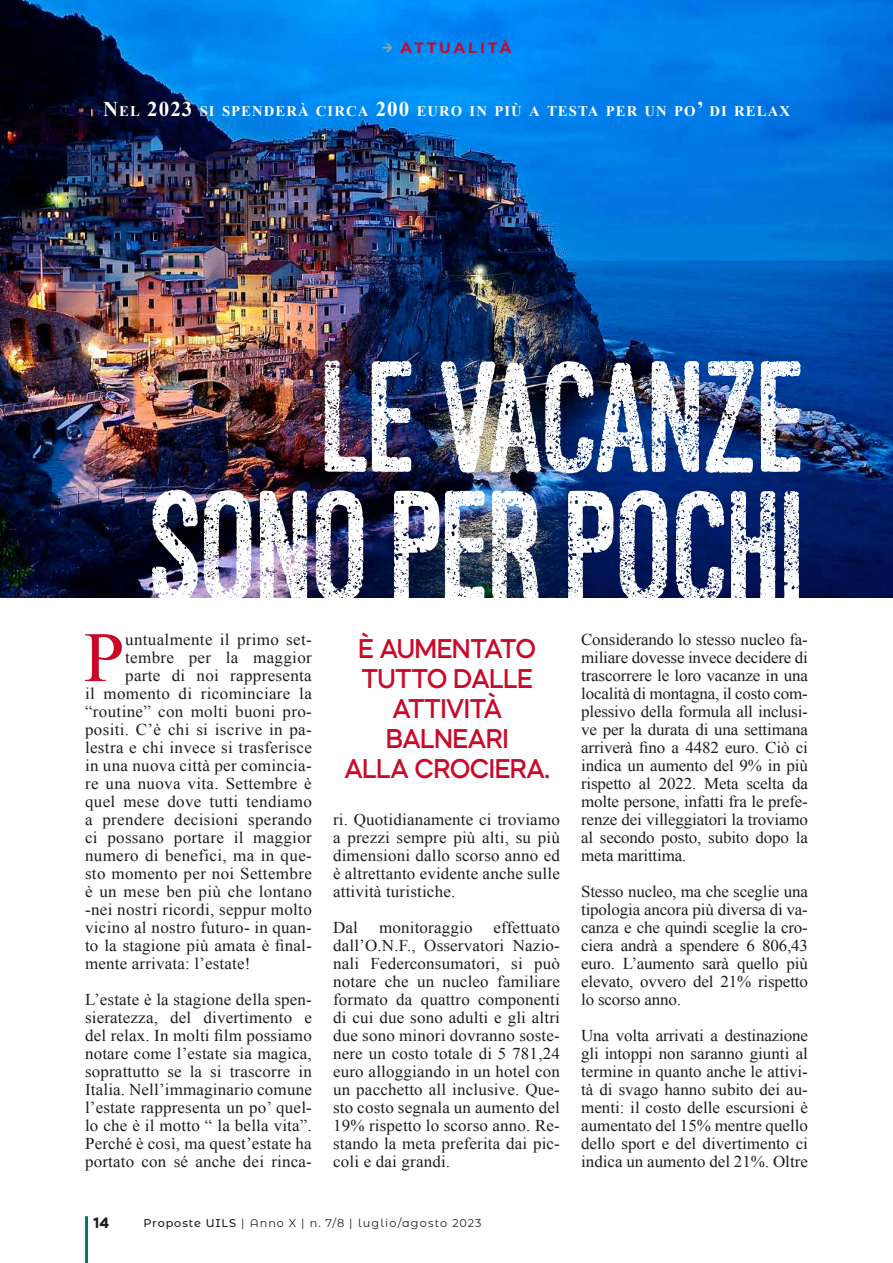
<style>
.page{position:relative;width:893px;height:1263px;background:#fff}
.page>*{position:absolute;margin:0;border:0;box-sizing:border-box;transform-origin:0 0}
.t1{font:142.95px/129.6px "Asfalto";letter-spacing:-.015em;color:#fff;text-align:right}
.t2{font:70.8px "Times New Roman";color:#ca0928}
.t3{font:500 27px/30px "Mazzard H";letter-spacing:-.02em;color:#ca0928;text-align:center;scale:.94 1}
.t4{font:16.5px/18px "Times New Roman";letter-spacing:.02em;color:#1d1d1b;text-align:justify}
.t5{font:700 15px "Montserrat";letter-spacing:.195em;color:#ca0928}
.t6{font:700 15px "Mazzard H";color:#1d1d1b}
.t7{font:700 14.7px "Times New Roman";letter-spacing:.07em;color:#fff}
.t8{font:11.25px "Montserrat Alternates";letter-spacing:.11em;color:#1d1d1b}
.s1{font-size:21px}
.s2{font-weight:500}
</style>
<div class="page">
<hr style="left:85px;top:1216px;width:3px;height:47px;background:#007770">
<img style="left:0;top:0;width:893px;height:598px">
<svg style="left:383px;top:43px;width:10px;height:9px"></svg>
<p class="t5" style="left:401px;top:37px;width:112px">ATTUALITÀ</p>
<p class="t7" style="left:103px;top:101px;width:688px"><span class="s1">N</span>EL <span class="s1">2023</span> SI SPENDERÀ CIRCA <span class="s1">200</span> EURO IN PIÙ A TESTA PER UN PO<span class="s1">’</span> DI RELAX</p>
<h1 class="t1" style="left:152px;top:352px;width:657px">LE VACANZE<br>SONO PER POCHI</h1>
<h2 class="t2" style="left:84px;top:610px;width:42px">P</h2>
<p class="t4" style="left:125px;top:630px;width:188px">untualmente il primo set-</p>
<p class="t4" style="left:125px;top:648px;width:188px">tembre per la maggior</p>
<p class="t4" style="left:125px;top:666px;width:188px">parte di noi rappresenta</p>
<p class="t4" style="left:85px;top:684px;width:228px">il momento di ricominciare la</p>
<p class="t4" style="left:85px;top:702px;width:228px">“routine” con molti buoni pro-</p>
<p class="t4" style="left:85px;top:720px;width:228px">positi. C’è chi si iscrive in pa-</p>
<p class="t4" style="left:85px;top:738px;width:228px">lestra e chi invece si trasferisce</p>
<p class="t4" style="left:85px;top:756px;width:228px">in una nuova città per comincia-</p>
<p class="t4" style="left:85px;top:774px;width:228px">re una nuova vita. Settembre è</p>
<p class="t4" style="left:85px;top:792px;width:228px">quel mese dove tutti tendiamo</p>
<p class="t4" style="left:85px;top:810px;width:228px">a prendere decisioni sperando</p>
<p class="t4" style="left:85px;top:828px;width:228px">ci possano portare il maggior</p>
<p class="t4" style="left:85px;top:846px;width:228px">numero di benefici, ma in que-</p>
<p class="t4" style="left:85px;top:864px;width:228px">sto momento per noi Settembre</p>
<p class="t4" style="left:85px;top:882px;width:228px">è un mese ben più che lontano</p>
<p class="t4" style="left:85px;top:900px;width:228px">-nei nostri ricordi, seppur molto</p>
<p class="t4" style="left:85px;top:918px;width:228px">vicino al nostro futuro- in quan-</p>
<p class="t4" style="left:85px;top:936px;width:228px">to la stagione più amata è final-</p>
<p class="t4" style="left:85px;top:954px;width:167px">mente arrivata: l’estate!</p>
<p class="t4" style="left:85px;top:990px;width:228px">L’estate è la stagione della spen&shy;sieratezza, del divertimento e del relax. In molti film possiamo notare come l’estate sia magica, soprattutto se la si trascorre in Italia. Nell’immaginario comune l’estate rappresenta un po’ quel&shy;lo che è il motto “ la bella vita”.<br>Perché è così, ma quest’estate ha portato con sé anche dei rinca-</p>
<h3 class="t3" style="left:344px;top:633px;width:220px">È AUMENTATO<br>TUTTO DALLE<br>ATTIVITÀ<br>BALNEARI<br>ALLA CROCIERA.</h3>
<p class="t4" style="left:333px;top:810px;width:228px">ri. Quotidianamente ci troviamo a prezzi sempre più alti, su più dimensioni dallo scorso anno ed è altrettanto evidente anche sulle attività turistiche.</p>
<p class="t4" style="left:333px;top:918px;width:26px">Dal</p>
<p class="t4" style="left:379px;top:918px;width:95px">monitoraggio</p>
<p class="t4" style="left:333px;top:918px;width:228px;text-indent:160px">effettuato dall’O.N.F., Osservatori Nazio&shy;nali Federconsumatori, si può notare che un nucleo familiare formato da quattro componenti di cui due sono adulti e gli altri due sono minori dovranno soste&shy;nere un costo totale di 5 781,24 euro alloggiando in un hotel con un pacchetto all inclusive. Que&shy;sto costo segnala un aumento del 19% rispetto lo scorso anno. Re&shy;stando la meta preferita dai pic&shy;coli e dai grandi.</p>
<p class="t6" style="left:93px;top:1212px;width:18px">14</p>
<p class="t8" style="left:144px;top:1215px;width:340px"><span class="s2">Proposte UILS</span> | Anno X | n. 7/8 | luglio/agosto 2023</p>
<p class="t4" style="left:581px;top:630px;width:228px">Considerando lo stesso nucleo fa&shy;miliare dovesse invece decidere di trascorrere le loro vacanze in una località di montagna, il costo com&shy;plessivo della formula all inclusi&shy;ve per la durata di una settimana arriverà fino a 4482 euro. Ciò ci indica un aumento del 9% in più rispetto al 2022. Meta scelta da molte persone, infatti fra le prefe&shy;renze dei villeggiatori la troviamo al secondo posto, subito dopo la meta marittima.</p>
<p class="t4" style="left:581px;top:882px;width:228px">Stesso nucleo, ma che sceglie una tipologia ancora più diversa di va&shy;canza e che quindi sceglie la cro&shy;ciera andrà a spendere 6 806,43 euro. L’aumento sarà quello più elevato, ovvero del 21% rispetto lo scorso anno.</p>
<p class="t4" style="left:581px;top:1026px;width:228px">Una volta arrivati a destinazione gli intoppi non saranno giunti al termine in quanto anche le attivi&shy;tà di svago hanno subito dei au&shy;menti: il costo delle escursioni è aumentato del 15% mentre quello dello sport e del divertimento ci indica un aumento del 21%. Oltre</p>
</div>
